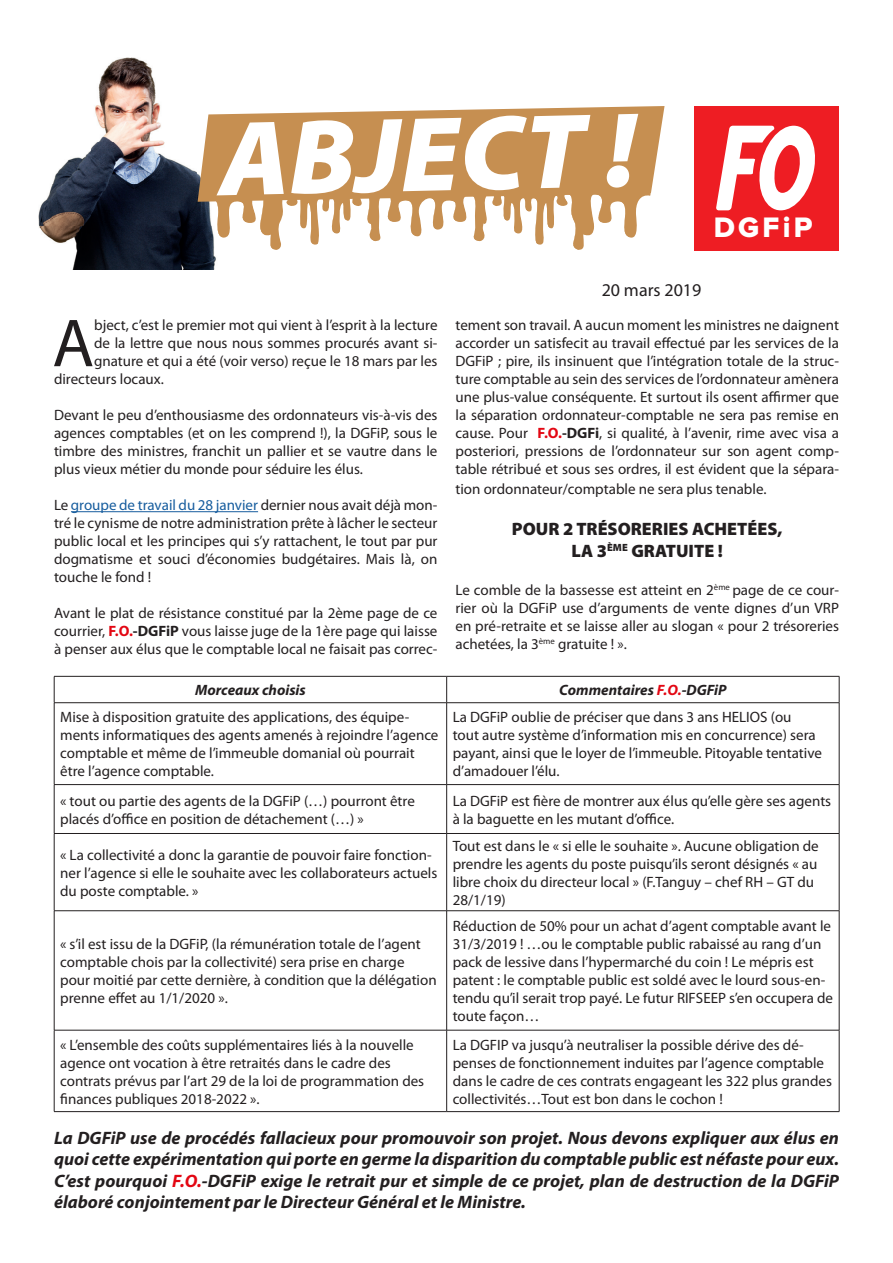
<style>
.page{position:relative;width:893px;height:1263px;background:#fff}
.page>*{position:absolute;margin:0;border:0;box-sizing:border-box;transform-origin:0 0}
.t1{font:italic 900 106.95px "Myriad Pro";color:#fff}
.t2{font:68.4px "Myriad Pro";color:#231f20}
.t3{font:29.25px "Proxima Nova Extrabld";letter-spacing:.11em;color:#fff}
.t4{font:italic 700 18px/21.6px "Myriad Pro";color:#231f20;text-align:justify}
.t5{font:900 18px "Myriad Pro";color:#231f20}
.t6{font:18px "Myriad Pro";color:#231f20}
.t7{font:15px/18px "Myriad Pro";color:#231f20}
.t8{font:italic 700 15px "Myriad Pro";color:#231f20}
.s1{color:#175d9e}
.s2{font-weight:700;color:#e30713}
.s3{font-weight:700}
.s4{color:#e30713}
</style>
<div class="page">
<hr style="left:71px;top:511px;width:187px;height:1px;background:#175d9e">
<hr style="left:54px;top:676px;width:393px;height:1px;background:#231f20">
<svg style="left:54px;top:676px;width:1px;height:26px"></svg>
<hr style="left:447px;top:676px;width:392px;height:1px;background:#231f20">
<svg style="left:446px;top:676px;width:1px;height:26px"></svg>
<svg style="left:839px;top:676px;width:1px;height:26px"></svg>
<hr style="left:54px;top:702px;width:393px;height:1px;background:#231f20">
<hr style="left:54px;top:703px;width:1px;height:81px;background:#231f20">
<hr style="left:447px;top:702px;width:392px;height:1px;background:#231f20">
<hr style="left:446px;top:703px;width:1px;height:81px;background:#231f20">
<hr style="left:839px;top:703px;width:1px;height:81px;background:#231f20">
<hr style="left:54px;top:784px;width:393px;height:1px;background:#231f20">
<hr style="left:54px;top:785px;width:1px;height:48px;background:#231f20">
<hr style="left:447px;top:784px;width:392px;height:1px;background:#231f20">
<hr style="left:446px;top:785px;width:1px;height:48px;background:#231f20">
<hr style="left:839px;top:785px;width:1px;height:48px;background:#231f20">
<hr style="left:54px;top:833px;width:393px;height:1px;background:#231f20">
<hr style="left:54px;top:834px;width:1px;height:76px;background:#231f20">
<hr style="left:447px;top:833px;width:392px;height:1px;background:#231f20">
<hr style="left:446px;top:834px;width:1px;height:76px;background:#231f20">
<hr style="left:839px;top:834px;width:1px;height:76px;background:#231f20">
<hr style="left:54px;top:910px;width:393px;height:1px;background:#231f20">
<hr style="left:54px;top:911px;width:1px;height:119px;background:#231f20">
<hr style="left:447px;top:910px;width:392px;height:1px;background:#231f20">
<hr style="left:446px;top:911px;width:1px;height:119px;background:#231f20">
<hr style="left:839px;top:911px;width:1px;height:119px;background:#231f20">
<hr style="left:54px;top:1030px;width:393px;height:1px;background:#231f20">
<hr style="left:54px;top:1030px;width:1px;height:81px;background:#231f20">
<hr style="left:447px;top:1030px;width:392px;height:1px;background:#231f20">
<hr style="left:446px;top:1030px;width:1px;height:81px;background:#231f20">
<hr style="left:839px;top:1030px;width:1px;height:81px;background:#231f20">
<hr style="left:54px;top:1111px;width:393px;height:1px;background:#231f20">
<hr style="left:447px;top:1111px;width:392px;height:1px;background:#231f20">
<img style="left:38px;top:57px;width:178px;height:212px">
<svg style="left:198px;top:106px;width:466px;height:145px"></svg>
<div style="left:694px;top:106px;width:144px;height:145px;background:#ee1d23"></div>
<svg style="left:716px;top:126px;width:99px;height:84px"></svg>
<h1 class="t1" style="left:218px;top:87px;width:419px;rotate:-1deg">ABJECT !</h1>
<p class="t3" style="left:714px;top:214px;width:100px">DGFiP</p>
<p class="t6" style="left:602px;top:279px;width:101px">20 mars 2019</p>
<p class="t2" style="left:52px;top:301px;width:43px">A</p>
<p class="t7" style="left:94px;top:316px;width:345px">bject, c’est le premier mot qui vient à l’esprit à la lecture</p>
<p class="t7" style="left:94px;top:334px;width:345px">de la lettre que nous nous sommes procurés avant si-</p>
<p class="t7" style="left:94px;top:352px;width:345px">gnature et qui a été (voir verso) reçue le 18 mars par les</p>
<p class="t7" style="left:54px;top:370px;width:111px">directeurs locaux.</p>
<p class="t7" style="left:54px;top:406px;width:385px;text-align:justify">Devant le peu d’enthousiasme des ordonnateurs vis-à-vis des agences comptables (et on les comprend !), la DGFiP, sous le timbre des ministres, franchit un pallier et se vautre dans le plus vieux métier du monde pour séduire les élus.</p>
<p class="t7" style="left:54px;top:496px;width:385px;text-align:justify">Le <span class="s1">groupe de travail du 28 janvier</span> dernier nous avait déjà mon&shy;tré le cynisme de notre administration prête à lâcher le secteur public local et les principes qui s’y rattachent, le tout par pur dogmatisme et souci d’économies budgétaires. Mais là, on touche le fond !</p>
<p class="t7" style="left:54px;top:604px;width:385px;text-align:justify">Avant le plat de résistance constitué par la 2ème page de ce courrier, <span class="s2">F.O.</span><span class="s3">-DGFiP</span> vous laisse juge de la 1ère page qui laisse à penser aux élus que le comptable local ne faisait pas correc-</p>
<p class="t7" style="left:455px;top:316px;width:385px;text-align:justify">tement son travail. A aucun moment les ministres ne daignent accorder un satisfecit au travail effectué par les services de la DGFiP ; pire, ils insinuent que l’intégration totale de la struc&shy;ture comptable au sein des services de l’ordonnateur amènera une plus-value conséquente. Et surtout ils osent affirmer que la séparation ordonnateur-comptable ne sera pas remise en cause. Pour <span class="s2">F.O.</span><span class="s3">-DGFi</span>, si qualité, à l’avenir, rime avec visa a posteriori, pressions de l’ordonnateur sur son agent comp&shy;table rétribué et sous ses ordres, il est évident que la sépara-</p>
<p class="t7" style="left:455px;top:480px;width:312px">tion ordonnateur/comptable ne sera plus tenable.</p>
<p class="t5" style="left:512px;top:519px;width:272px">POUR 2 TRÉSORERIES ACHETÉES,</p>
<p class="t5" style="left:571px;top:541px;width:153px">LA 3<sup>ÈME</sup> GRATUITE !</p>
<p class="t7" style="left:455px;top:580px;width:385px;text-align:justify">Le comble de la bassesse est atteint en 2<sup>ème</sup> page de ce cour&shy;rier où la DGFiP use d’arguments de vente dignes d’un VRP en pré-retraite et se laisse aller au slogan « pour 2 trésoreries achetées, la 3<sup>ème</sup> gratuite ! ».</p>
<p class="t8" style="left:195px;top:680px;width:112px">Morceaux choisis</p>
<p class="t8" style="left:559px;top:680px;width:169px">Commentaires <span class="s4">F.O.</span>-DGFiP</p>
<p class="t7" style="left:60px;top:708px;width:380px">Mise à disposition gratuite des applications, des équipe&shy;ments informatiques des agents amenés à rejoindre l’agence comptable et même de l’immeuble domanial où pourrait être l’agence comptable.</p>
<p class="t7" style="left:453px;top:708px;width:371px">La DGFiP oublie de préciser que dans 3 ans HELIOS (ou<br>tout autre système d’information mis en concurrence) sera payant, ainsi que le loyer de l’immeuble. Pitoyable tentative d’amadouer l’élu.</p>
<p class="t7" style="left:60px;top:791px;width:356px">« tout ou partie des agents de la DGFiP (…) pourront être placés d’office en position de détachement (…) »</p>
<p class="t7" style="left:453px;top:791px;width:380px">La DGFiP est fière de montrer aux élus qu’elle gère ses agents à la baguette en les mutant d’office.</p>
<p class="t7" style="left:60px;top:845px;width:379px">« La collectivité a donc la garantie de pouvoir faire fonction&shy;ner l’agence si elle le souhaite avec les collaborateurs actuels du poste comptable. »</p>
<p class="t7" style="left:453px;top:836px;width:368px">Tout est dans le « si elle le souhaite ». Aucune obligation de prendre les agents du poste puisqu’ils seront désignés « au libre choix du directeur local » (F.Tanguy – chef RH – GT du 28/1/19)</p>
<p class="t7" style="left:60px;top:935px;width:378px">« s’il est issu de la DGFiP, (la rémunération totale de l’agent comptable chois par la collectivité) sera prise en charge pour moitié par cette dernière, à condition que la délégation prenne effet au 1/1/2020 ».</p>
<p class="t7" style="left:453px;top:917px;width:382px">Réduction de 50% pour un achat d’agent comptable avant le 31/3/2019 ! …ou le comptable public rabaissé au rang d’un pack de lessive dans l’hypermarché du coin ! Le mépris est patent : le comptable public est soldé avec le lourd sous-en&shy;tendu qu’il serait trop payé. Le futur RIFSEEP s’en occupera de toute façon…</p>
<p class="t7" style="left:60px;top:1035px;width:366px">« L’ensemble des coûts supplémentaires liés à la nouvelle agence ont vocation à être retraités dans le cadre des contrats prévus par l’art 29 de la loi de programmation des finances publiques 2018-2022 ».</p>
<p class="t7" style="left:453px;top:1035px;width:381px">La DGFIP va jusqu’à neutraliser la possible dérive des dé&shy;penses de fonctionnement induites par l’agence comptable dans le cadre de ces contrats engageant les 322 plus grandes collectivités…Tout est bon dans le cochon !</p>
<p class="t4" style="left:54px;top:1126px;width:786px">La DGFiP use de procédés fallacieux pour promouvoir son projet. Nous devons expliquer aux élus en quoi cette expérimentation qui porte en germe la disparition du comptable public est néfaste pour eux.<br>C’est pourquoi <span class="s4">F.O.</span>-DGFiP exige le retrait pur et simple de ce projet, plan de destruction de la DGFiP élaboré conjointement par le Directeur Général et le Ministre.</p>
</div>
